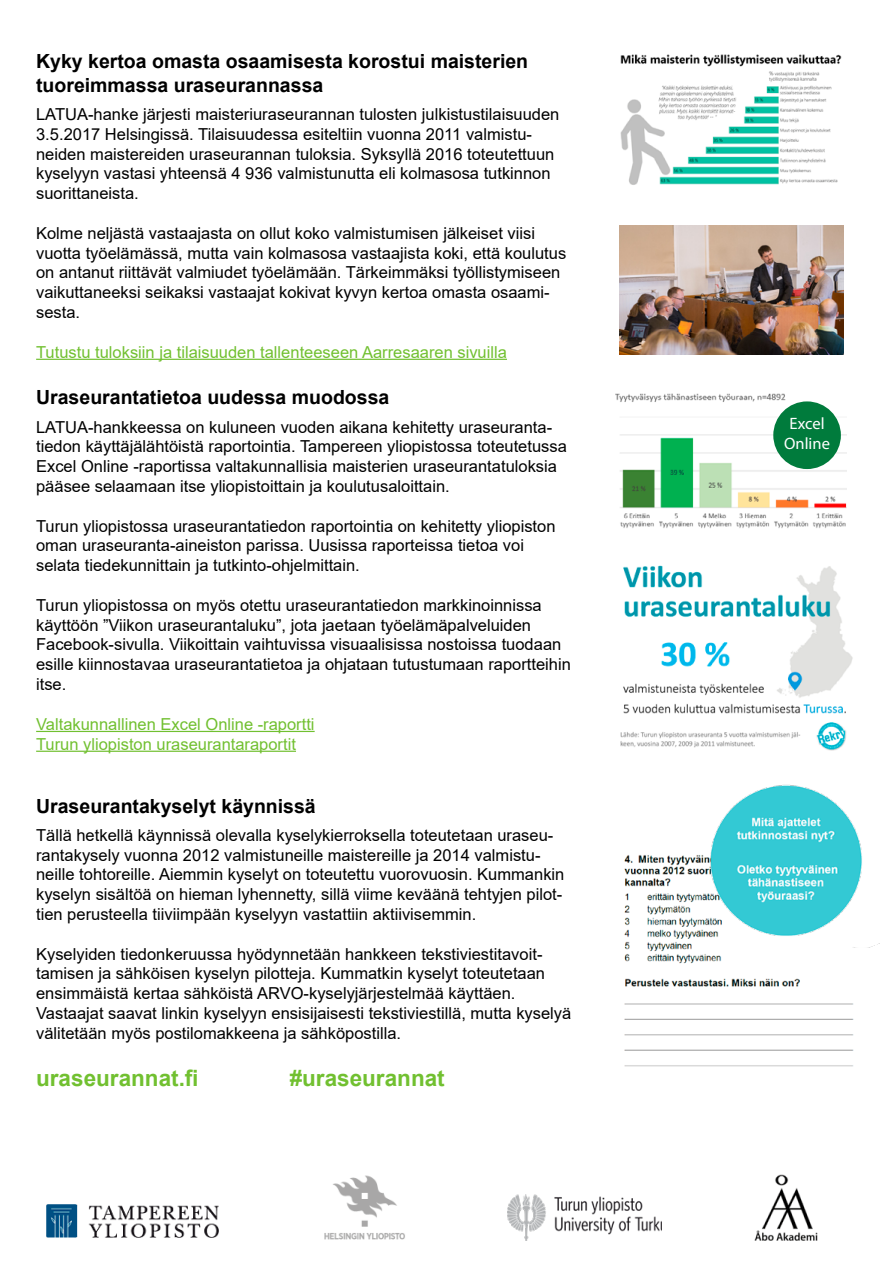
<style>
.page{position:relative;width:893px;height:1263px;background:#fff}
.page>*{position:absolute;margin:0;border:0;box-sizing:border-box;transform-origin:0 0}
.t1{font:700 22.5px "Arial";color:#71c030}
.t2{font:700 19.5px/23.4px "Arial";color:#000}
.t3{font:16.5px/19.8px "Arial";color:#000}
.t4{font:16.5px/19.8px "Arial";color:#71c030}
.t5{font:16.5px/19.8px "Myriad Pro";color:#fff;text-align:center}
</style>
<div class="page">
<img style="left:620px;top:225px;width:223px;height:129px">
<hr style="left:36px;top:359px;width:471px;height:1px;background:#71c030">
<hr style="left:36px;top:731px;width:279px;height:1px;background:#71c030">
<hr style="left:36px;top:751px;width:260px;height:1px;background:#71c030">
<img style="left:47px;top:1205px;width:171px;height:32px">
<img style="left:507px;top:1194px;width:154px;height:46px">
<img style="left:324px;top:1175px;width:81px;height:65px">
<img style="left:754px;top:1174px;width:64px;height:66px">
<img style="left:624px;top:855px;width:232px;height:212px">
<img style="left:702px;top:784px;width:177px;height:163px">
<img style="left:620px;top:54px;width:222px;height:131px">
<img style="left:620px;top:565px;width:233px;height:186px">
<img style="left:615px;top:393px;width:231px;height:135px">
<div style="left:773px;top:401px;width:68px;height:68px;background:#007b3c;border-radius:50%"></div>
<p class="t2" style="left:36px;top:50px;width:494px">Kyky kertoa omasta osaamisesta korostui maisterien tuoreimmassa uraseurannassa</p>
<p class="t3" style="left:36px;top:104px;width:525px">LATUA-hanke järjesti maisteriuraseurannan tulosten julkistustilaisuuden 3.5.2017 Helsingissä. Tilaisuudessa esiteltiin vuonna 2011 valmistu&shy;neiden maistereiden uraseurannan tuloksia. Syksyllä 2016 toteutettuun kyselyyn vastasi yhteensä 4 936 valmistunutta eli kolmasosa tutkinnon suorittaneista.</p>
<p class="t3" style="left:36px;top:223px;width:532px">Kolme neljästä vastaajasta on ollut koko valmistumisen jälkeiset viisi vuotta työelämässä, mutta vain kolmasosa vastaajista koki, että koulutus on antanut riittävät valmiudet työelämään. Tärkeimmäksi työllistymiseen vaikuttaneeksi seikaksi vastaajat kokivat kyvyn kertoa omasta osaami&shy;sesta.</p>
<p class="t4" style="left:36px;top:342px;width:472px">Tutustu tuloksiin ja tilaisuuden tallenteeseen Aarresaaren sivuilla</p>
<p class="t2" style="left:36px;top:386px;width:355px">Uraseurantatietoa uudessa muodossa</p>
<p class="t3" style="left:36px;top:417px;width:532px">LATUA-hankkeessa on kuluneen vuoden aikana kehitetty uraseuranta&shy;tiedon käyttäjälähtöistä raportointia. Tampereen yliopistossa toteutetussa Excel Online -raportissa valtakunnallisia maisterien uraseurantatuloksia pääsee selaamaan itse yliopistoittain ja koulutusaloittain.</p>
<p class="t3" style="left:36px;top:516px;width:521px">Turun yliopistossa uraseurantatiedon raportointia on kehitetty yliopiston oman uraseuranta-aineiston parissa. Uusissa raporteissa tietoa voi selata tiedekunnittain ja tutkinto-ohjelmittain.</p>
<p class="t3" style="left:36px;top:595px;width:536px">Turun yliopistossa on myös otettu uraseurantatiedon markkinoinnissa käyttöön ”Viikon uraseurantaluku”, jota jaetaan työelämäpalveluiden Facebook-sivulla. Viikoittain vaihtuvissa visuaalisissa nostoissa tuodaan esille kiinnostavaa uraseurantatietoa ja ohjataan tutustumaan raportteihin itse.</p>
<p class="t4" style="left:36px;top:714px;width:280px">Valtakunnallinen Excel Online -raportti<br>Turun yliopiston uraseurantaraportit</p>
<p class="t2" style="left:36px;top:794px;width:281px">Uraseurantakyselyt käynnissä</p>
<p class="t3" style="left:36px;top:825px;width:530px">Tällä hetkellä käynnissä olevalla kyselykierroksella toteutetaan uraseu&shy;rantakysely vuonna 2012 valmistuneille maistereille ja 2014 valmistu&shy;neille tohtoreille. Aiemmin kyselyt on toteutettu vuorovuosin. Kummankin kyselyn sisältöä on hieman lyhennetty, sillä viime keväänä tehtyjen pilot&shy;tien perusteella tiiviimpään kyselyyn vastattiin aktiivisemmin.</p>
<p class="t3" style="left:36px;top:944px;width:537px">Kyselyiden tiedonkeruussa hyödynnetään hankkeen tekstiviestitavoit&shy;tamisen ja sähköisen kyselyn pilotteja. Kummatkin kyselyt toteutetaan ensimmäistä kertaa sähköistä ARVO-kyselyjärjestelmää käyttäen.<br>Vastaajat saavat linkin kyselyyn ensisijaisesti tekstiviestillä, mutta kyselyä välitetään myös postilomakkeena ja sähköpostilla.</p>
<h1 class="t1" style="left:36px;top:1062px;width:164px">uraseurannat.fi</h1>
<h1 class="t1" style="left:290px;top:1062px;width:157px">#uraseurannat</h1>
<p class="t5" style="left:784px;top:414px;width:47px">Excel<br>Online</p>
</div>
